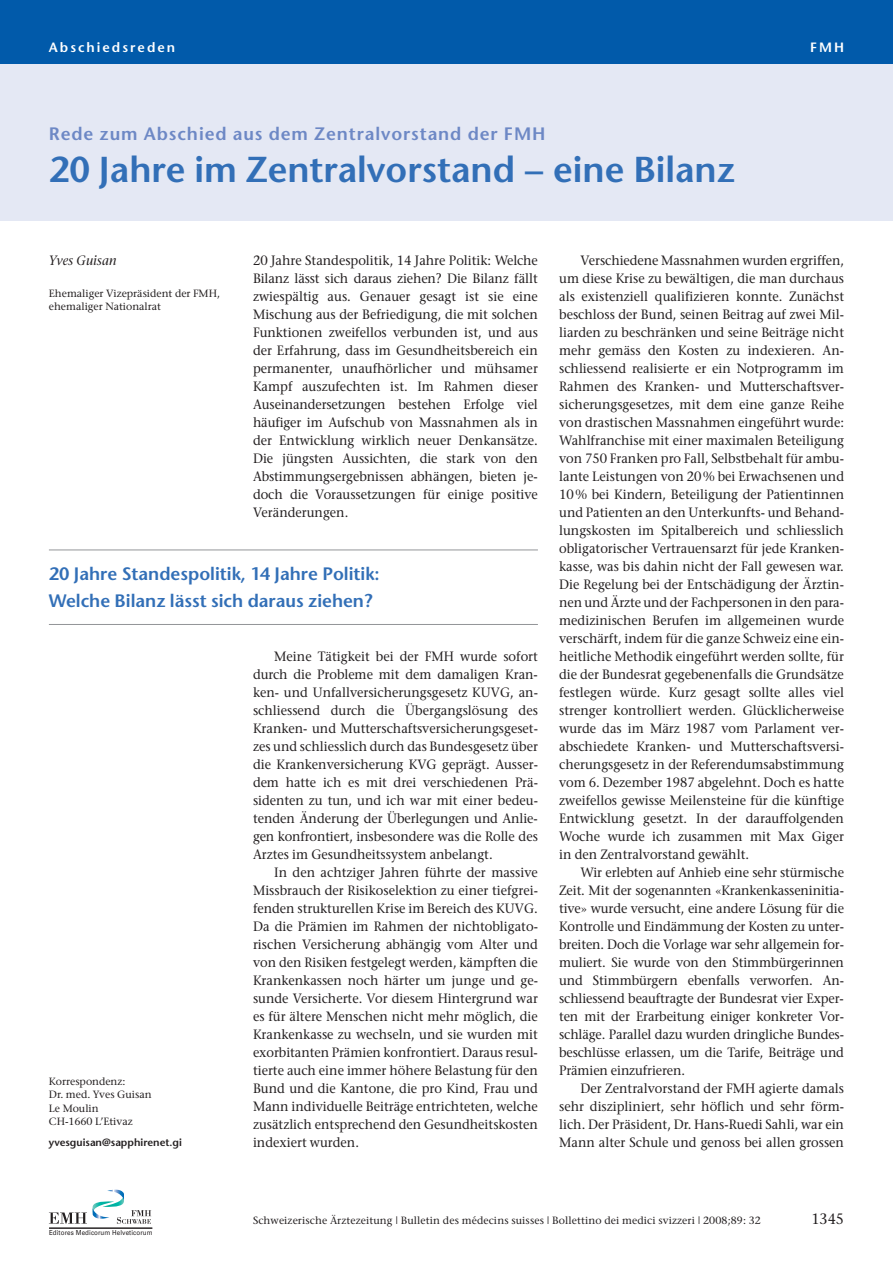
<style>
.page{position:relative;width:893px;height:1263px;background:#fff}
.page>*{position:absolute;margin:0;border:0;box-sizing:border-box;transform-origin:0 0}
.t1{font:600 36px "Stone Sans";color:#326fb7}
.t2{font:600 18px/27px "Stone Sans";color:#326fb7}
.t3{font:600 18px "Stone Sans";letter-spacing:.05em;color:#6d88c5}
.t4{font:15px "Stone Serif";color:#231f20;scale:.95 1}
.t5{font:13.5px/18px "Stone Serif";color:#231f20;text-align:justify;scale:.95 1}
.t6{font:600 13.5px "Stone Sans";letter-spacing:.15em;color:#fff}
.t7{font:italic 13.5px "Stone Serif";color:#231f20;scale:.95 1}
.t8{font:10.5px/13.5px "Stone Serif";color:#231f20}
.t9{font:600 10.5px "Stone Sans";color:#231f20}
.t10{font:6.9px "Univers";letter-spacing:.015em;color:#231f20;scale:.9 1}
</style>
<div class="page">
<div style="left:0;top:60px;width:893px;height:161px;background:#e4e8f4"></div>
<div style="left:0;top:0;width:893px;height:64px;background:#015aaa"></div>
<svg style="left:49px;top:1189px;width:102px;height:35px"></svg>
<hr style="left:49px;top:1228px;width:103px;height:1px;background:#231f20">
<hr style="left:49px;top:550px;width:489px;height:1px;background:#939598">
<hr style="left:49px;top:624px;width:489px;height:1px;background:#939598">
<p class="t6" style="left:49px;top:42px;width:128px">Abschiedsreden</p>
<p class="t6" style="left:810px;top:42px;width:35px">FMH</p>
<h2 class="t3" style="left:49px;top:127px;width:498px">Rede zum Abschied aus dem Zentralvorstand der FMH</h2>
<h1 class="t1" style="left:49px;top:156px;width:688px">20 Jahre im Zentralvorstand − eine Bilanz</h1>
<p class="t7" style="left:49px;top:255px;width:73px">Yves Guisan</p>
<p class="t8" style="left:49px;top:287px;width:173px">Ehemaliger Vizepräsident der FMH, ehemaliger Nationalrat</p>
<p class="t5" style="left:253px;top:253px;width:301px">20 Jahre Standespolitik, 14 Jahre Politik: Welche Bilanz lässt sich daraus ziehen? Die Bilanz fällt zwiespältig aus. Genauer gesagt ist sie eine Mischung aus der Befriedigung, die mit solchen Funktionen zweifellos verbunden ist, und aus der Erfahrung, dass im Gesundheitsbereich ein permanenter, unaufhörlicher und mühsamer Kampf auszufechten ist. Im Rahmen dieser Auseinandersetzungen bestehen Erfolge viel häufiger im Aufschub von Massnahmen als in der Entwick lung wirklich neuer Denkansätze.<br>Die jüngsten Aussichten, die stark von den Abstimmungs ergebnissen abhängen, bieten je&shy;doch die Voraus setzungen für einige positive Verän derungen.</p>
<h2 class="t2" style="left:49px;top:562px;width:332px">20 Jahre Standespolitik, 14 Jahre Politik:<br>Welche Bilanz lässt sich daraus ziehen?</h2>
<p class="t8" style="left:49px;top:1075px;width:104px">Korrespondenz:<br>Dr. med. Yves Guisan<br>Le Moulin<br>CH-1660 L’Etivaz</p>
<p class="t9" style="left:49px;top:1138px;width:135px">yvesguisan@sapphirenet.gi</p>
<p class="t5" style="left:253px;top:649px;width:301px;text-indent:21px">Meine Tätigkeit bei der FMH wurde sofort durch die Probleme mit dem damaligen Kran&shy;ken- und Unfallversicherungsgesetz KUVG, an&shy;schliessend durch die Übergangslösung des Kranken- und Mutterschaftsversicherungsgeset&shy;zes und schliesslich durch das Bundesgesetz über die Krankenversicherung KVG geprägt. Ausser&shy;dem hatte ich es mit drei verschiedenen Prä&shy;sidenten zu tun, und ich war mit einer bedeu - tenden Änderung der Überlegungen und Anlie&shy;gen konfrontiert, ins besondere was die Rolle des Arztes im Gesundheits system anbelangt.</p>
<p class="t5" style="left:253px;top:865px;width:301px;text-indent:21px">In den achtziger Jahren führte der massive Missbrauch der Risikoselektion zu einer tiefgrei&shy;fenden strukturellen Krise im Bereich des KUVG.<br>Da die Prämien im Rahmen der nichtobligato - rischen Versicherung abhängig vom Alter und von den Risiken festgelegt werden, kämpften die Krankenkassen noch härter um junge und ge&shy;sunde Versicherte. Vor diesem Hintergrund war es für ältere Menschen nicht mehr möglich, die Krankenkasse zu wechseln, und sie wurden mit exorbitanten Prämien konfrontiert. Daraus resul - tierte auch eine immer höhere Belastung für den Bund und die Kantone, die pro Kind, Frau und Mann individuelle Beiträge entrichteten, welche zusätzlich entsprechend den Gesundheitskosten indexiert wurden.</p>
<p class="t5" style="left:559px;top:253px;width:301px;text-indent:21px">Verschiedene Massnahmen wurden ergriffen, um diese Krise zu bewältigen, die man durchaus als existenziell qualifizieren konnte. Zunächst be schloss der Bund, seinen Beitrag auf zwei Mil&shy;liarden zu beschränken und seine Beiträge nicht mehr gemäss den Kosten zu indexieren. An&shy;schliessend realisierte er ein Notprogramm im Rahmen des Kranken- und Mutterschaftsver - siche rungsgesetzes, mit dem eine ganze Reihe von drastischen Massnahmen eingeführt wurde:<br>Wahlfranchise mit einer maximalen Beteiligung von 750 Franken pro Fall, Selbstbehalt für ambu&shy;lante Leistungen von 20% bei Erwachsenen und 10% bei Kindern, Beteiligung der Patientinnen und Patienten an den Unterkunfts- und Behand&shy;lungskosten im Spitalbereich und schliesslich obligatorischer Vertrauensarzt für jede Kranken&shy;kasse, was bis dahin nicht der Fall gewesen war.<br>Die Regelung bei der Entschädigung der Ärztin&shy;nen und Ärzte und der Fachpersonen in den para - medizinischen Berufen im allgemeinen wurde verschärft, indem für die ganze Schweiz eine ein&shy;heitliche Methodik eingeführt werden sollte, für die der Bundesrat gegebenenfalls die Grundsätze festlegen würde. Kurz gesagt sollte alles viel strenger kontrolliert werden. Glücklicherweise wurde das im März 1987 vom Parlament ver - abschiedete Kran ken- und Mutterschaftsversi&shy;cherungsgesetz in der Referendumsabstimmung vom 6. Dezember 1987 abgelehnt. Doch es hatte zweifellos gewisse Meilensteine für die künftige Entwicklung gesetzt. In der darauffolgenden Woche wurde ich zusammen mit Max Giger in den Zentralvorstand gewählt.</p>
<p class="t5" style="left:559px;top:864px;width:301px;text-indent:21px">Wir erlebten auf Anhieb eine sehr stürmische Zeit. Mit der sogenannten «Krankenkasseninitia&shy;tive» wurde versucht, eine andere Lösung für die Kontrolle und Eindämmung der Kosten zu unter&shy;breiten. Doch die Vorlage war sehr allgemein for&shy;muliert. Sie wurde von den Stimmbürgerinnen und Stimmbürgern ebenfalls verworfen. An&shy;schlies send beauftragte der Bundesrat vier Exper&shy;ten mit der Erarbeitung einiger konkreter Vor&shy;schläge. Parallel dazu wurden dringliche Bundes&shy;beschlüsse erlassen, um die Tarife, Beiträge und Prämien einzufrieren.</p>
<p class="t5" style="left:559px;top:1080px;width:301px;text-indent:21px">Der Zentralvorstand der FMH agierte damals sehr diszipliniert, sehr höflich und sehr förm&shy;lich. Der Präsident, Dr. Hans-Ruedi Sahli, war ein Mann alter Schule und genoss bei allen grossen</p>
<p class="t10" style="left:49px;top:1229px;width:117px">Editores Medicorum Helveticorum</p>
<p class="t8" style="left:253px;top:1214px;width:509px">Schweizerische Ärztezeitung | Bulletin des médecins suisses | Bollettino dei medici svizzeri | 2008;89: 32</p>
<p class="t4" style="left:811px;top:1213px;width:36px">1345</p>
</div>
